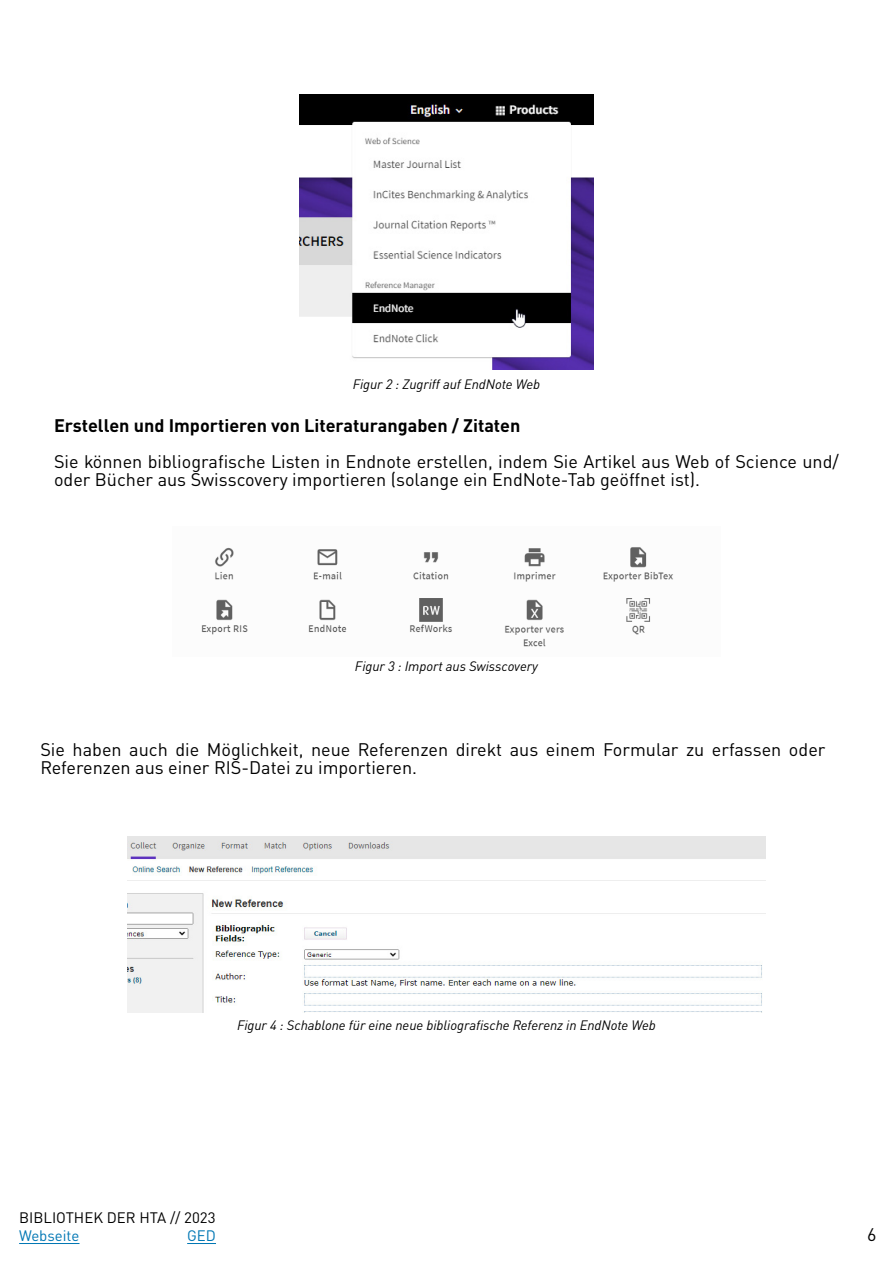
<style>
.page{position:relative;width:893px;height:1263px;background:#fff}
.page>*{position:absolute;margin:0;border:0;box-sizing:border-box;transform-origin:0 0}
.t1{font:18px/18px "DINOT";color:#000}
.t2{font:700 18px "DINOT";color:#000}
.t3{font:15px "DINOT";color:#000}
.t4{font:15px "DINOT";color:#0077b4}
.t5{font:italic 13.5px "DINOT";letter-spacing:-.005em;color:#000}
</style>
<div class="page">
<hr style="left:19px;top:1243px;width:61px;height:1px;background:#0077b4">
<svg style="left:187px;top:1243px;width:29px;height:1px"></svg>
<img style="left:299px;top:94px;width:295px;height:276px">
<img style="left:201px;top:547px;width:472px;height:100px">
<img style="left:127px;top:837px;width:639px;height:175px">
<p class="t5" style="left:353px;top:374px;width:189px">Figur 2 : Zugriff auf EndNote Web</p>
<p class="t2" style="left:54px;top:411px;width:468px">Erstellen und Importieren von Literaturangaben / Zitaten</p>
<p class="t1" style="left:54px;top:451px;width:786px">Sie können bibliografische Listen in Endnote erstellen, indem Sie Artikel aus Web of Science und/ oder Bücher aus Swisscovery importieren (solange ein EndNote-Tab geöffnet ist).</p>
<p class="t5" style="left:355px;top:656px;width:184px">Figur 3 : Import aus Swisscovery</p>
<p class="t1" style="left:40px;top:739px;width:786px">Sie haben auch die Möglichkeit, neue Referenzen direkt aus einem Formular zu erfassen oder<br>Referenzen aus einer RIS-Datei zu importieren.</p>
<p class="t5" style="left:237px;top:1015px;width:420px">Figur 4 : Schablone für eine neue bibliografische Referenz in EndNote Web</p>
<p class="t3" style="left:19px;top:1206px;width:198px">BIBLIOTHEK DER HTA // 2023</p>
<p class="t4" style="left:19px;top:1224px;width:62px">Webseite</p>
<p class="t4" style="left:187px;top:1224px;width:30px">GED</p>
<p class="t1" style="left:867px;top:1224px;width:11px">6</p>
</div>
